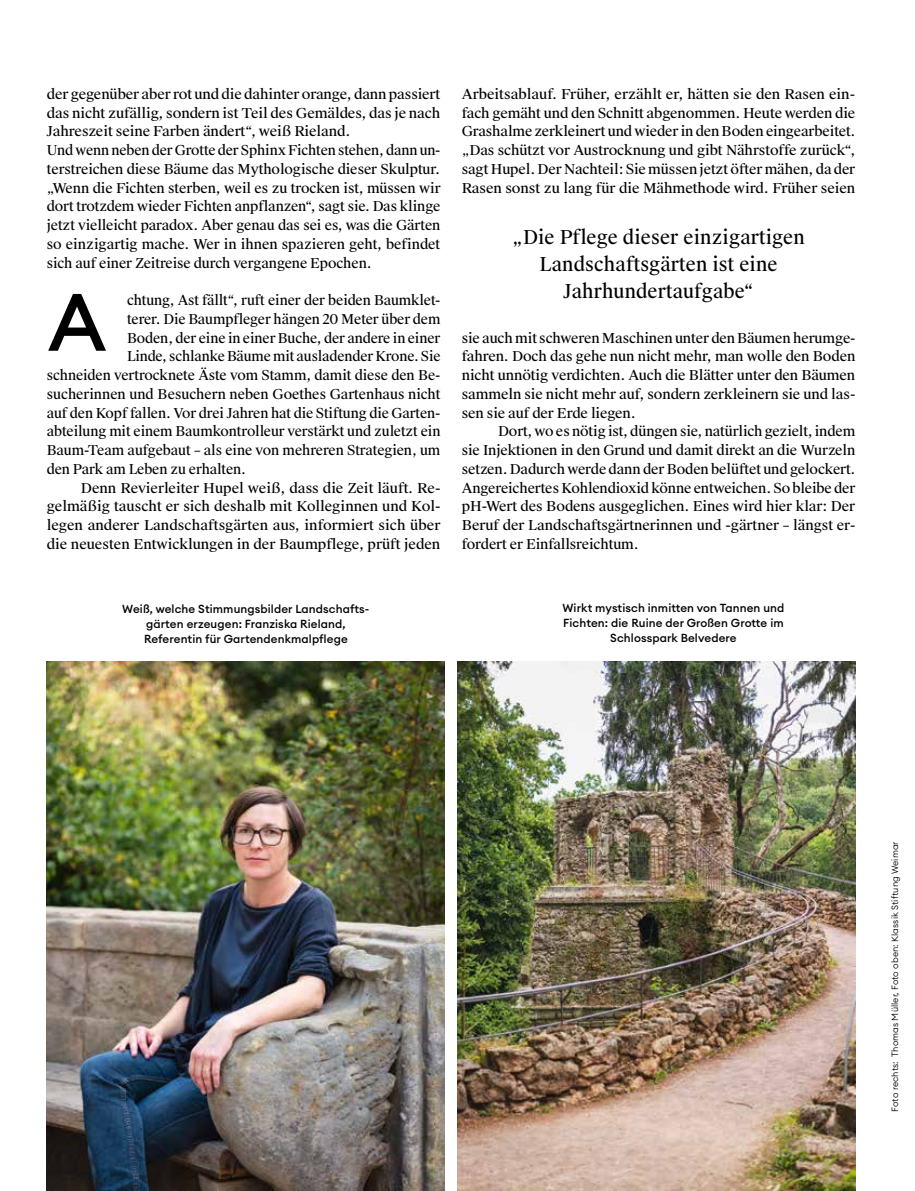
<style>
.page{position:relative;width:915px;height:1191px;background:#fff}
.page>*{position:absolute;margin:0;border:0;box-sizing:border-box;transform-origin:0 0}
.t1{font:79.95px "Euclid Circular A Medium 2";color:#000}
.t2{font:19.2px/27px "Suisse Works";letter-spacing:.005em;color:#000;text-align:center}
.t3{font:13.65px/18.8px "Suisse Works";letter-spacing:-.01em;color:#000;text-align:justify}
.t4{font:11.55px/15px "Euclid Circular A Medium 2";letter-spacing:.01em;color:#000;text-align:center}
.t5{font:9px "Euclid Circular A Light 2";letter-spacing:.01em;color:#000}
</style>
<div class="page">
<img style="left:47px;top:661px;width:397px;height:530px">
<img style="left:457px;top:661px;width:398px;height:530px">
<p class="t3" style="left:47px;top:85px;width:395px;text-align:left">der gegenüber aber rot und die dahinter orange, dann passiert das nicht zufällig, sondern ist Teil des Gemäldes, das je nach Jahreszeit seine Farben ändert“, weiß Rieland.<br>Und wenn neben der Grotte der Sphinx Fichten stehen, dann un&shy;terstreichen diese Bäume das Mythologische dieser Skulptur. „Wenn die Fichten sterben, weil es zu trocken ist, müssen wir dort trotzdem wieder Fichten anpflanzen“, sagt sie. Das klinge jetzt vielleicht paradox. Aber genau das sei es, was die Gärten so einzigartig mache. Wer in ihnen spazieren geht, befindet sich auf einer Zeitreise durch vergangene Epochen.</p>
<p class="t3" style="left:127px;top:291px;width:315px">chtung, Ast fällt“, ruft einer der beiden Baumklet-</p>
<p class="t3" style="left:127px;top:310px;width:315px">terer. Die Baumpfleger hängen 20 Meter über dem</p>
<p class="t3" style="left:127px;top:329px;width:315px">Boden, der eine in einer Buche, der andere in einer</p>
<p class="t3" style="left:127px;top:347px;width:315px">Linde, schlanke Bäume mit ausladender Krone. Sie</p>
<p class="t3" style="left:47px;top:366px;width:395px">schneiden vertrocknete Äste vom Stamm, damit diese den Be-</p>
<p class="t3" style="left:47px;top:385px;width:395px">sucherinnen und Besuchern neben Goethes Gartenhaus nicht</p>
<p class="t3" style="left:47px;top:404px;width:395px">auf den Kopf fallen. Vor drei Jahren hat die Stiftung die Garten-</p>
<p class="t3" style="left:47px;top:422px;width:395px">abteilung mit einem Baumkontrolleur verstärkt und zuletzt ein</p>
<p class="t3" style="left:47px;top:441px;width:395px">Baum-Team aufgebaut – als eine von mehreren Strategien, um</p>
<p class="t3" style="left:47px;top:460px;width:201px">den Park am Leben zu erhalten.</p>
<p class="t3" style="left:81px;top:479px;width:361px">Denn Revierleiter Hupel weiß, dass die Zeit läuft. Re-</p>
<p class="t3" style="left:47px;top:497px;width:395px">gelmäßig tauscht er sich deshalb mit Kolleginnen und Kol-</p>
<p class="t3" style="left:47px;top:516px;width:395px">legen anderer Landschaftsgärten aus, informiert sich über</p>
<p class="t3" style="left:47px;top:535px;width:395px">die neuesten Entwicklungen in der Baumpflege, prüft jeden</p>
<h1 class="t1" style="left:48px;top:271px;width:60px">A</h1>
<p class="t3" style="left:461px;top:85px;width:395px">Arbeitsablauf. Früher, erzählt er, hätten sie den Rasen ein&shy;fach gemäht und den Schnitt abgenommen. Heute werden die Grashalme zerkleinert und wieder in den Boden eingearbeitet. „Das schützt vor Austrocknung und gibt Nährstoffe zurück“, sagt Hupel. Der Nachteil: Sie müssen jetzt öfter mähen, da der Rasen sonst zu lang für die Mähmethode wird. Früher seien</p>
<h2 class="t2" style="left:512px;top:224px;width:294px">„Die Pflege dieser einzigartigen<br>Landschaftsgärten ist eine<br>Jahrhundertaufgabe“</h2>
<p class="t3" style="left:461px;top:329px;width:395px">sie auch mit schweren Maschinen unter den Bäumen herumge&shy;fahren. Doch das gehe nun nicht mehr, man wolle den Boden nicht unnötig verdichten. Auch die Blätter unter den Bäumen sammeln sie nicht mehr auf, sondern zerkleinern sie und las&shy;sen sie auf der Erde liegen.</p>
<p class="t3" style="left:461px;top:422px;width:395px;text-indent:36px">Dort, wo es nötig ist, düngen sie, natürlich gezielt, indem sie Injektionen in den Grund und damit direkt an die Wurzeln setzen. Dadurch werde dann der Boden belüftet und gelockert.<br>Angereichertes Kohlendioxid könne entweichen. So bleibe der pH-Wert des Bodens ausgeglichen. Eines wird hier klar: Der Beruf der Landschaftsgärtnerinnen und -gärtner – längst er&shy;fordert er Einfallsreichtum.</p>
<p class="t4" style="left:122px;top:601px;width:248px">Weiß, welche Stimmungsbilder Landschafts&shy;gärten erzeugen: Franziska Rieland,<br>Referentin für Gartendenkmalpflege</p>
<p class="t4" style="left:562px;top:600px;width:223px">Wirkt mystisch inmitten von Tannen und<br>Fichten: die Ruine der Großen Grotte im<br>Schlosspark Belvedere</p>
<p class="t5" style="left:888px;top:1111px;width:272px;rotate:-90deg">Foto rechts: Thomas Müller, Foto oben: Klassik Stiftung Weimar</p>
</div>
